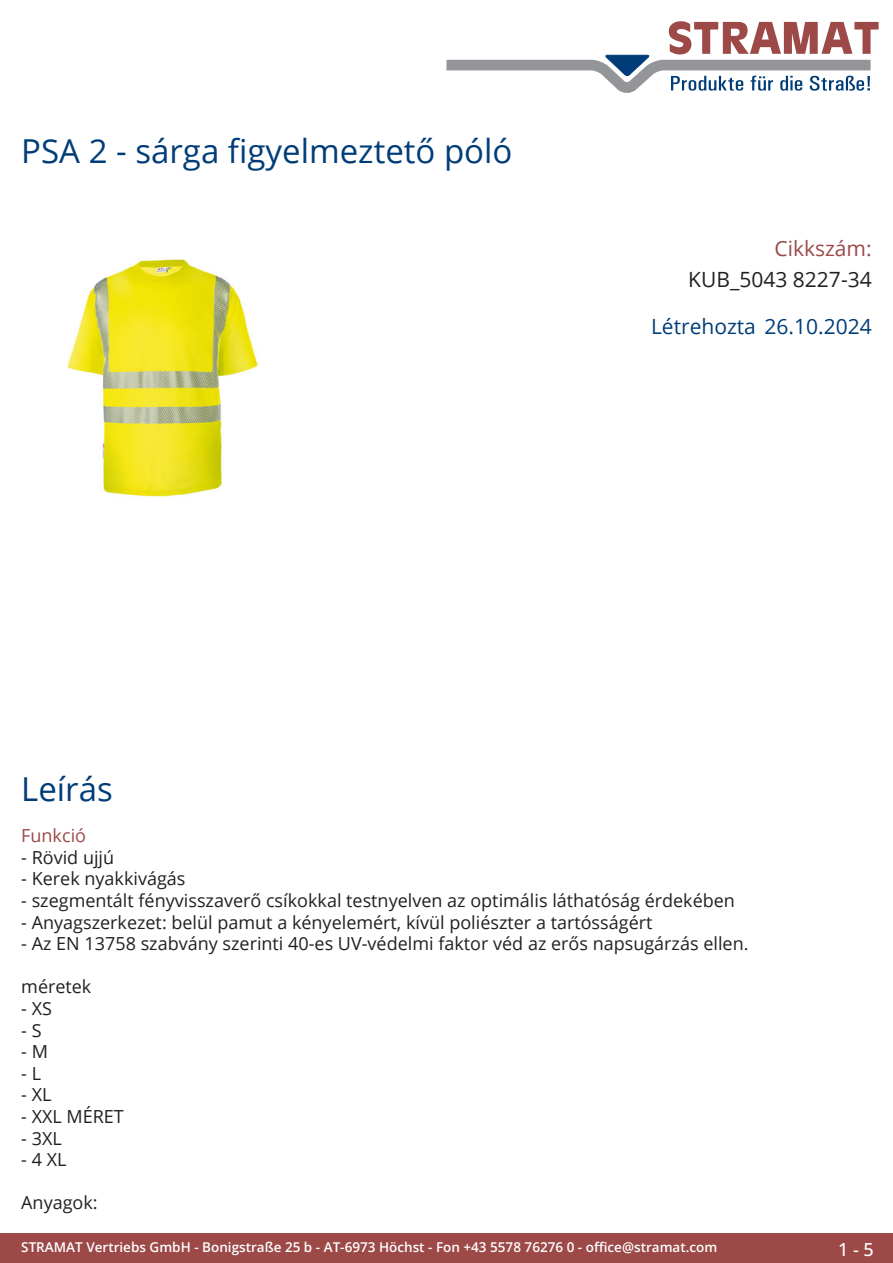
<style>
.page{position:relative;width:893px;height:1263px;background:#fff}
.page>*{position:absolute;margin:0;border:0;box-sizing:border-box;transform-origin:0 0}
.Produkttitel{font:33px "Open Sans";color:#003d78}
.Erstellungsdatum{font:21px "Open Sans";color:#003d78}
.TechDaten_Inhalt{font:21px "Open Sans";color:#231f20}
.TechDaten_Überschrif{font:21px "Open Sans";color:#9c4948}
.Beschreibung_Text{font:18px "Open Sans";color:#231f20}
.Beschreibung_Text-2{font:18px "Open Sans";color:#9c4948}
.t1{font:500 18px "Open Sans";color:#fff}
.t2{font:600 13.5px "Open Sans";color:#fff}
</style>
<div class="page">
<div style="left:0;top:1233px;width:893px;height:30px;background:#9c4948"></div>
<svg style="left:446px;top:21px;width:433px;height:72px"></svg>
<img style="left:67px;top:258px;width:191px;height:239px">
<p class="Produkttitel" style="left:21px;top:128px;width:493px">PSA 2 - sárga figyelmeztető póló</p>
<p class="TechDaten_Überschrif" style="left:774px;top:234px;width:99px">Cikkszám:</p>
<p class="TechDaten_Inhalt" style="left:688px;top:265px;width:185px">KUB_5043 8227-34</p>
<p class="Erstellungsdatum" style="left:651px;top:312px;width:222px">Létrehozta 26.10.2024</p>
<p class="Produkttitel" style="left:21px;top:766px;width:93px">Leírás</p>
<p class="Beschreibung_Text-2" style="left:21px;top:823px;width:66px">Funkció</p>
<p class="Beschreibung_Text" style="left:21px;top:845px;width:94px">- Rövid ujjú</p>
<p class="Beschreibung_Text" style="left:21px;top:866px;width:166px">- Kerek nyakkivágás</p>
<p class="Beschreibung_Text" style="left:21px;top:888px;width:715px">- szegmentált fényvisszaverő csíkokkal testnyelven az optimális láthatóság érdekében</p>
<p class="Beschreibung_Text" style="left:21px;top:910px;width:633px">- Anyagszerkezet: belül pamut a kényelemért, kívül poliészter a tartósságért</p>
<p class="Beschreibung_Text" style="left:21px;top:931px;width:729px">- Az EN 13758 szabvány szerinti 40-es UV-védelmi faktor véd az erős napsugárzás ellen.</p>
<p class="Beschreibung_Text" style="left:21px;top:974px;width:72px">méretek</p>
<p class="Beschreibung_Text" style="left:21px;top:996px;width:32px">- XS</p>
<p class="Beschreibung_Text" style="left:21px;top:1018px;width:22px">- S</p>
<p class="Beschreibung_Text" style="left:21px;top:1039px;width:28px">- M</p>
<p class="Beschreibung_Text" style="left:21px;top:1061px;width:21px">- L</p>
<p class="Beschreibung_Text" style="left:21px;top:1082px;width:32px">- XL</p>
<p class="Beschreibung_Text" style="left:21px;top:1104px;width:104px">- XXL MÉRET</p>
<p class="Beschreibung_Text" style="left:21px;top:1126px;width:42px">- 3XL</p>
<p class="Beschreibung_Text" style="left:21px;top:1147px;width:47px">- 4 XL</p>
<p class="Beschreibung_Text" style="left:21px;top:1190px;width:78px">Anyagok:</p>
<p class="t2" style="left:21px;top:1238px;width:698px">STRAMAT Vertriebs GmbH - Bonigstraße 25 b - AT-6973 Höchst - Fon +43 5578 76276 0 - office@stramat.com</p>
<p class="t1" style="left:838px;top:1237px;width:37px">1 - 5</p>
</div>
